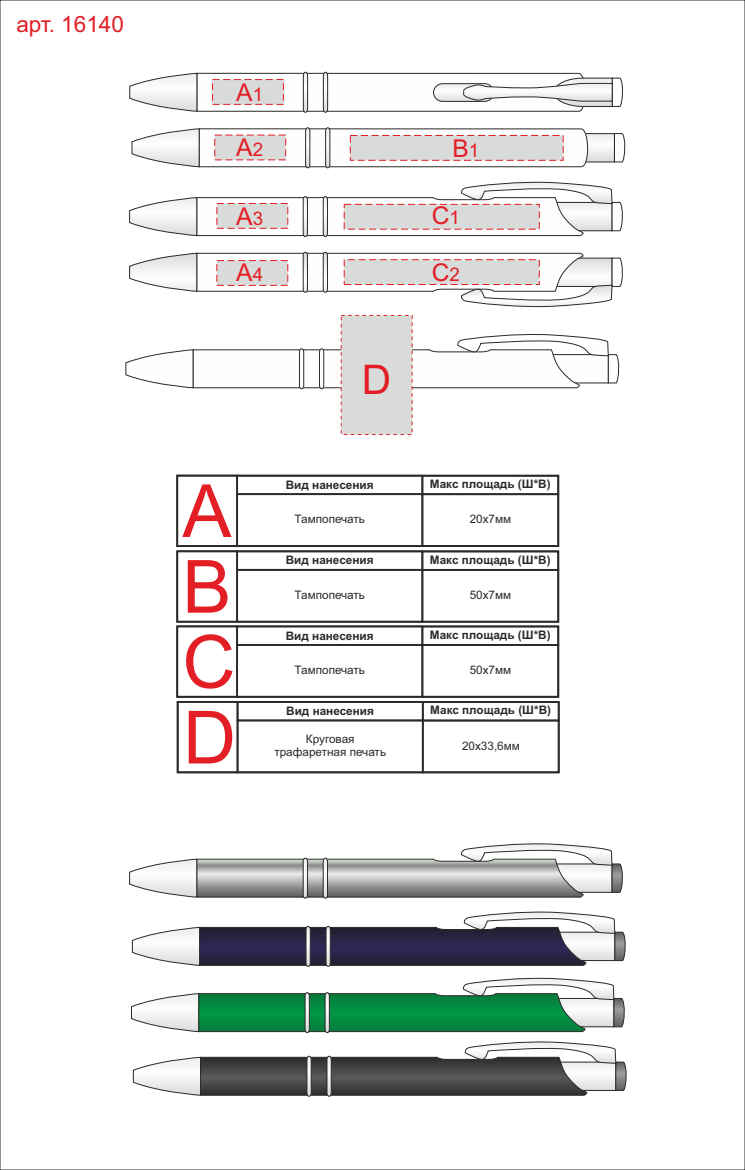
<style>
.page{position:relative;width:745px;height:1170px;background:#fff}
.page>*{position:absolute;margin:0;border:0;box-sizing:border-box;transform-origin:0 0}
.t1{font:73.38px/75.4px "Arial";color:#e31e24;text-align:justify}
.t2{font:40.75px "Arial";color:#e31e24}
.t3{font:24.62px "Arial";color:#e31e24}
.t4{font:22.5px "Arial";color:#e31e24}
.t5{font:700 11.75px "Arial";color:#2b2a29}
.t6{font:11.75px/13.1px "Arial";color:#2b2a29;text-align:center}
.s1{font-size:18.75px}
</style>
<div class="page">
<svg style="left:129px;top:843px;width:494px;height:56px"></svg>
<svg style="left:131px;top:911px;width:495px;height:56px"></svg>
<svg style="left:131px;top:977px;width:494px;height:56px"></svg>
<svg style="left:132px;top:1041px;width:495px;height:56px"></svg>
<svg style="left:129px;top:71px;width:494px;height:42px"></svg>
<svg style="left:129px;top:181px;width:494px;height:56px"></svg>
<svg style="left:129px;top:251px;width:494px;height:57px"></svg>
<svg style="left:131px;top:127px;width:494px;height:42px"></svg>
<svg style="left:125px;top:315px;width:494px;height:120px"></svg>
<div style="left:236px;top:475px;width:187px;height:20px;border:2px solid #2b2a29"></div>
<div style="left:236px;top:550px;width:187px;height:20px;border:2px solid #2b2a29"></div>
<div style="left:236px;top:625px;width:187px;height:20px;border:2px solid #2b2a29"></div>
<div style="left:236px;top:493px;width:187px;height:54px;border:2px solid #2b2a29"></div>
<div style="left:236px;top:569px;width:187px;height:53px;border:2px solid #2b2a29"></div>
<div style="left:236px;top:644px;width:187px;height:53px;border:2px solid #2b2a29"></div>
<div style="left:421px;top:475px;width:137px;height:20px;border:2px solid #2b2a29"></div>
<div style="left:421px;top:550px;width:137px;height:20px;border:2px solid #2b2a29"></div>
<div style="left:421px;top:625px;width:137px;height:21px;border:2px solid #2b2a29"></div>
<div style="left:421px;top:493px;width:137px;height:54px;border:2px solid #2b2a29"></div>
<div style="left:421px;top:569px;width:137px;height:53px;border:2px solid #2b2a29"></div>
<div style="left:421px;top:644px;width:137px;height:53px;border:2px solid #2b2a29"></div>
<div style="left:176px;top:474px;width:62px;height:73px;border:2px solid #2b2a29"></div>
<div style="left:176px;top:550px;width:62px;height:72px;border:2px solid #2b2a29"></div>
<div style="left:176px;top:625px;width:62px;height:72px;border:2px solid #2b2a29"></div>
<div style="left:236px;top:701px;width:187px;height:20px;border:2px solid #2b2a29"></div>
<div style="left:236px;top:719px;width:187px;height:54px;border:2px solid #2b2a29"></div>
<div style="left:421px;top:701px;width:138px;height:20px;border:2px solid #2b2a29"></div>
<div style="left:421px;top:719px;width:138px;height:54px;border:2px solid #2b2a29"></div>
<div style="left:177px;top:701px;width:61px;height:72px;border:2px solid #2b2a29"></div>
<h3 class="t4" style="left:16px;top:15px;width:109px">арт. 16140</h3>
<h3 class="t3" style="left:236px;top:83px;width:28px">А<span class="s1">1</span></h3>
<h3 class="t3" style="left:236px;top:138px;width:28px">А<span class="s1">2</span></h3>
<h3 class="t3" style="left:452px;top:139px;width:28px">В<span class="s1">1</span></h3>
<h3 class="t3" style="left:236px;top:207px;width:28px">А<span class="s1">3</span></h3>
<h3 class="t3" style="left:236px;top:263px;width:28px">А<span class="s1">4</span></h3>
<h3 class="t3" style="left:431px;top:206px;width:30px">С<span class="s1">1</span></h3>
<h3 class="t3" style="left:431px;top:263px;width:30px">С<span class="s1">2</span></h3>
<h2 class="t2" style="left:361px;top:364px;width:31px">D</h2>
<h1 class="t1" style="left:182px;top:480px;width:54px">A B C</h1>
<p class="t5" style="left:285px;top:480px;width:89px">Вид нанесения</p>
<p class="t6" style="left:294px;top:513px;width:72px">Тампопечать</p>
<p class="t5" style="left:285px;top:556px;width:89px">Вид нанесения</p>
<p class="t6" style="left:294px;top:589px;width:72px">Тампопечать</p>
<p class="t5" style="left:285px;top:631px;width:89px">Вид нанесения</p>
<p class="t6" style="left:294px;top:664px;width:72px">Тампопечать</p>
<p class="t5" style="left:429px;top:479px;width:122px">Макс площадь (Ш*В)</p>
<p class="t6" style="left:469px;top:513px;width:43px">20х7мм</p>
<p class="t5" style="left:429px;top:555px;width:122px">Макс площадь (Ш*В)</p>
<p class="t6" style="left:469px;top:589px;width:43px">50х7мм</p>
<p class="t5" style="left:429px;top:630px;width:122px">Макс площадь (Ш*В)</p>
<p class="t6" style="left:469px;top:664px;width:43px">50х7мм</p>
<h1 class="t1" style="left:183px;top:706px;width:54px">D</h1>
<p class="t5" style="left:286px;top:706px;width:89px">Вид нанесения</p>
<p class="t5" style="left:430px;top:705px;width:122px">Макс площадь (Ш*В)</p>
<p class="t6" style="left:274px;top:733px;width:113px">Круговая трафаретная печать</p>
<p class="t6" style="left:461px;top:740px;width:59px">20х33,6мм</p>
</div>
